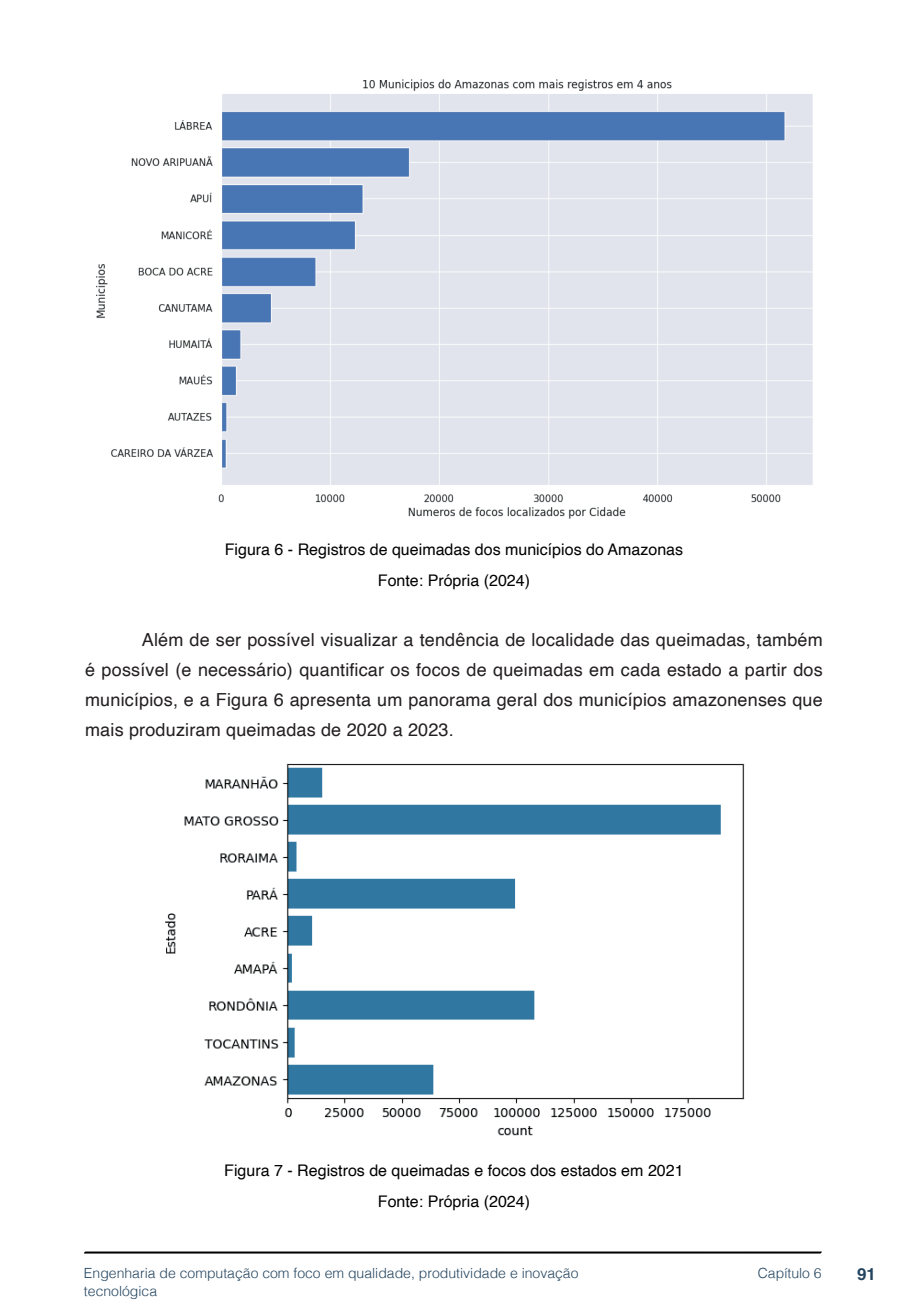
<style>
.page{position:relative;width:908px;height:1304px;background:#fff}
.page>*{position:absolute;margin:0;border:0;box-sizing:border-box;transform-origin:0 0}
.txt{font:18px/30px "Helvetica";letter-spacing:.01em;color:#231f20;text-align:justify}
.t1{font:700 16.8px "Helvetica";color:#23445f}
.imagens_graf_tab{font:16px "Helvetica";color:#000}
.t2{font:300 14px/18px "Helvetica";color:#23445f}
</style>
<div class="page">
<svg style="left:84px;top:1251px;width:737px;height:3px;background:#515151"></svg>
<img style="left:96px;top:79px;width:717px;height:440px">
<img style="left:165px;top:763px;width:580px;height:373px">
<p class="imagens_graf_tab" style="left:225px;top:537px;width:460px">Figura 6 - Registros de queimadas dos municípios do Amazonas</p>
<p class="imagens_graf_tab" style="left:378px;top:568px;width:154px">Fonte: Própria (2024)</p>
<p class="txt" style="left:85px;top:625px;width:738px;text-indent:57px">Além de ser possível visualizar a tendência de localidade das queimadas, também é possível (e necessário) quantificar os focos de queimadas em cada estado a partir dos municípios, e a Figura 6 apresenta um panorama geral dos municípios amazonenses que mais produziram queimadas de 2020 a 2023.</p>
<p class="imagens_graf_tab" style="left:224px;top:1158px;width:460px">Figura 7 - Registros de queimadas e focos dos estados em 2021</p>
<p class="imagens_graf_tab" style="left:378px;top:1189px;width:154px">Fonte: Própria (2024)</p>
<p class="t2" style="left:84px;top:1263px;width:496px">Engenharia de computação com foco em qualidade, produtividade e inovação tecnológica</p>
<p class="t2" style="left:757px;top:1263px;width:65px">Capítulo 6</p>
<p class="t1" style="left:856px;top:1264px;width:20px">91</p>
</div>
